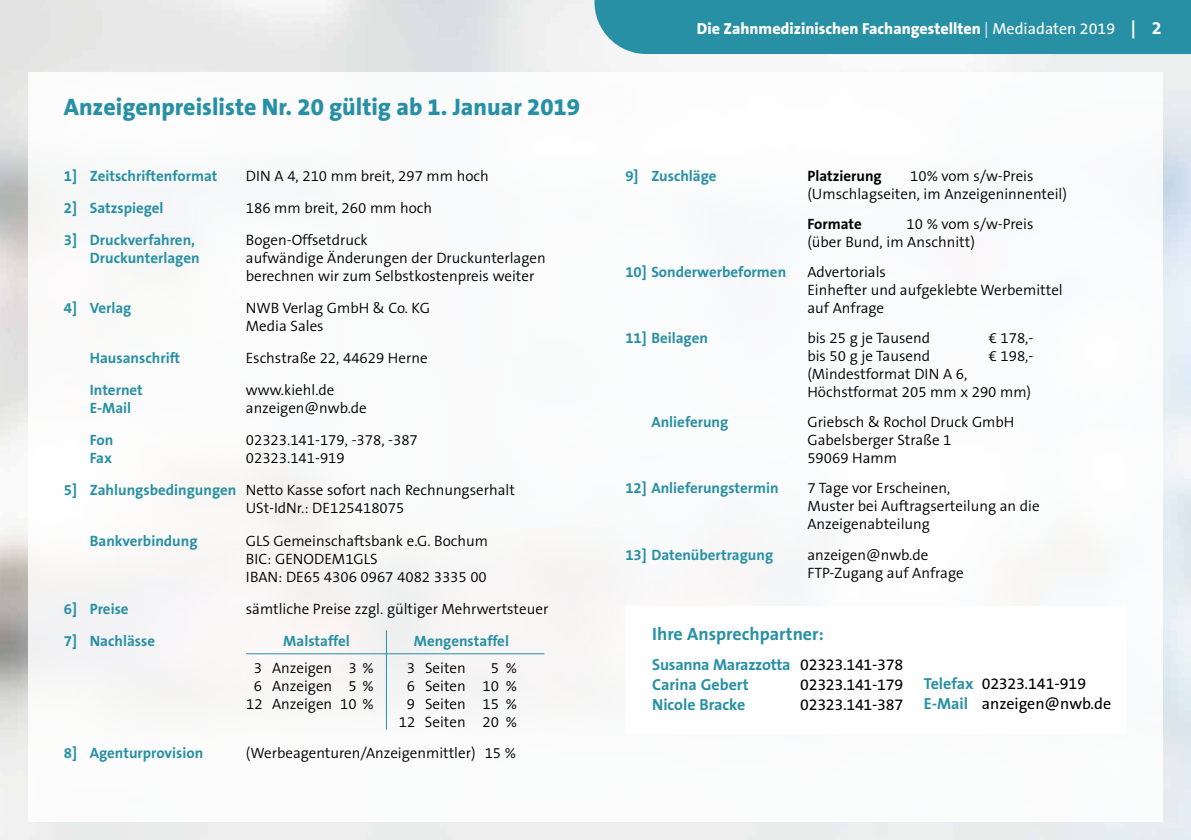
<style>
.page{position:relative;width:1191px;height:840px;background:#fff}
.page>*{position:absolute;margin:0;border:0;box-sizing:border-box;transform-origin:0 0}
.t1{font:800 24px "The Sans B8";color:#2890a5}
.t2{font:700 18px "The Sans B7";color:#2890a5}
.t3{font:16px/20px "The Sans B5 Plain";letter-spacing:-.015em;color:#000}
.t4{font:700 16px/20px "The Sans B7";letter-spacing:-.015em;color:#2890a5}
.t5{font:800 16px "The Sans B8";color:#fff}
.t6{font:300 15px/18px "The Sans B4";color:#000}
.t7{font:700 15px "The Sans B7";color:#2890a5}
.t8{font:700 15px "The Sans B7";color:#000}
.s1{font-family:"The Sans B7";font-weight:700;color:#2890a5}
.s2{font-family:"The Sans B4";font-weight:300}
.s3{font-family:"The Sans B5 Plain";font-weight:400}
.s4{font-family:"The Sans B7";font-weight:700;font-size:18px}
.s5{font-family:"The Sans B5 Plain";font-weight:400;color:#000}
</style>
<div class="page">
<hr style="left:386px;top:630px;width:1px;height:99px;background:#2890a5">
<hr style="left:246px;top:653px;width:298px;height:1px;background:#2890a5">
<div style="left:594px;top:0;width:597px;height:54px;background:#2890a5"></div>
<h1 class="t1" style="left:64px;top:94px;width:517px">Anzeigenpreisliste Nr. 20 gültig ab 1. Januar 2019</h1>
<p class="t7" style="left:64px;top:168px;width:155px">1] Zeitschriftenformat</p>
<p class="t6" style="left:246px;top:167px;width:244px">DIN A 4, 210 mm breit, 297 mm hoch</p>
<p class="t7" style="left:64px;top:200px;width:101px">2] Satzspiegel</p>
<p class="t6" style="left:246px;top:199px;width:188px">186 mm breit, 260 mm hoch</p>
<p class="t7" style="left:64px;top:232px;width:133px">3] Druckverfahren,</p>
<p class="t6" style="left:246px;top:231px;width:123px">Bogen-Offsetdruck</p>
<p class="t7" style="left:90px;top:250px;width:111px">Druckunterlagen</p>
<p class="t6" style="left:246px;top:249px;width:301px">aufwändige Änderungen der Druckunterlagen berechnen wir zum Selbstkostenpreis weiter</p>
<p class="t7" style="left:64px;top:300px;width:69px">4] Verlag</p>
<p class="t6" style="left:246px;top:299px;width:186px">NWB Verlag GmbH &amp; Co. KG<br>Media Sales</p>
<p class="t7" style="left:90px;top:350px;width:92px">Hausanschrift</p>
<p class="t6" style="left:246px;top:349px;width:183px">Eschstraße 22, 44629 Herne</p>
<p class="t7" style="left:90px;top:382px;width:55px">Internet</p>
<p class="t6" style="left:246px;top:381px;width:90px">www.kiehl.de</p>
<p class="t7" style="left:90px;top:400px;width:43px">E-Mail</p>
<p class="t6" style="left:246px;top:399px;width:122px">anzeigen@nwb.de</p>
<p class="t7" style="left:90px;top:432px;width:25px">Fon</p>
<p class="t6" style="left:246px;top:431px;width:173px">02323.141-179, -378, -387</p>
<p class="t7" style="left:90px;top:450px;width:24px">Fax</p>
<p class="t6" style="left:64px;top:442px;width:452px;line-height:32px;text-indent:182px">02323.141-919<br><span class="s1">5] Zahlungsbedingungen</span> Netto Kasse sofort nach Rechnungserhalt</p>
<p class="t6" style="left:246px;top:499px;width:160px">USt-IdNr.: DE125418075</p>
<p class="t7" style="left:90px;top:532px;width:109px">Bankverbindung</p>
<p class="t6" style="left:246px;top:531px;width:244px">GLS Gemeinschaftsbank e.G. Bochum<br>BIC: GENODEM1GLS<br>IBAN: DE65 4306 0967 4082 3335 00</p>
<p class="t7" style="left:64px;top:600px;width:66px">6] Preise</p>
<p class="t6" style="left:246px;top:599px;width:304px">sämtliche Preise zzgl. gültiger Mehrwertsteuer</p>
<p class="t7" style="left:64px;top:632px;width:93px">7] Nachlässe</p>
<p class="t7" style="left:283px;top:632px;width:68px">Malstaffel</p>
<p class="t7" style="left:414px;top:632px;width:97px">Mengenstaffel</p>
<p class="t6" style="left:246px;top:659px;width:129px;text-align:center">3 Anzeigen 3 %<br>6 Anzeigen 5 %<br>12 Anzeigen 10 %</p>
<p class="t6" style="left:407px;top:659px;width:61px">3 Seiten</p>
<p class="t6" style="left:399px;top:659px;width:120px;text-align:right">5 %<br>6 Seiten 10 %<br>9 Seiten 15 %<br>12 Seiten 20 %</p>
<p class="t7" style="left:64px;top:744px;width:141px">8] Agenturprovision</p>
<p class="t6" style="left:246px;top:743px;width:271px">(Werbeagenturen/Anzeigenmittler) 15 %</p>
<p class="t5" style="left:697px;top:20px;width:466px">Die Zahnmedizinischen Fachangestellten <span class="s2">|</span> <span class="s3">Mediadaten 2019</span> <span class="s4">| 2</span></p>
<p class="t7" style="left:625px;top:168px;width:93px">9] Zuschläge</p>
<p class="t8" style="left:807px;top:168px;width:76px">Platzierung</p>
<p class="t6" style="left:807px;top:167px;width:261px;text-indent:103px">10% vom s/w-Preis (Umschlagseiten, im Anzeigeninnenteil)</p>
<p class="t8" style="left:807px;top:216px;width:56px">Formate</p>
<p class="t6" style="left:807px;top:215px;width:228px;text-indent:99px">10 % vom s/w-Preis (über Bund, im Anschnitt)</p>
<p class="t7" style="left:625px;top:264px;width:162px">10] Sonderwerbeformen</p>
<p class="t6" style="left:807px;top:263px;width:257px">Advertorials<br>Einhefter und aufgeklebte Werbemittel auf Anfrage</p>
<p class="t7" style="left:625px;top:330px;width:84px">11] Beilagen</p>
<p class="t6" style="left:807px;top:329px;width:124px">bis 25 g je Tausend</p>
<p class="t6" style="left:988px;top:329px;width:46px">€ 178,-</p>
<p class="t6" style="left:807px;top:347px;width:124px">bis 50 g je Tausend</p>
<p class="t6" style="left:988px;top:347px;width:46px">€ 198,-</p>
<p class="t6" style="left:807px;top:365px;width:225px">(Mindestformat DIN A 6,<br>Höchstformat 205 mm x 290 mm)</p>
<p class="t7" style="left:651px;top:414px;width:78px">Anlieferung</p>
<p class="t6" style="left:807px;top:413px;width:208px">Griebsch &amp; Rochol Druck GmbH<br>Gabelsberger Straße 1<br>59069 Hamm</p>
<p class="t7" style="left:625px;top:480px;width:155px">12] Anlieferungstermin</p>
<p class="t6" style="left:807px;top:479px;width:234px">7 Tage vor Erscheinen,<br>Muster bei Auftragserteilung an die<br>Anzeigenabteilung</p>
<p class="t7" style="left:625px;top:546px;width:149px">13] Datenübertragung</p>
<p class="t6" style="left:807px;top:545px;width:158px">anzeigen@nwb.de<br>FTP-Zugang auf Anfrage</p>
<p class="t2" style="left:652px;top:624px;width:173px">Ihre Ansprechpartner:</p>
<p class="t4" style="left:652px;top:655px;width:252px">Susanna Marazzotta <span class="s5">02323.141-378<br></span>Carina Gebert</p>
<p class="t3" style="left:800px;top:675px;width:104px">02323.141-179</p>
<p class="t4" style="left:652px;top:695px;width:95px">Nicole Bracke</p>
<p class="t3" style="left:800px;top:695px;width:104px">02323.141-387</p>
<p class="t3" style="left:923px;top:674px;width:189px"><span class="s1">Telefax</span> 02323.141-919<br><span class="s1">E-Mail</span> anzeigen@nwb.de</p>
</div>
